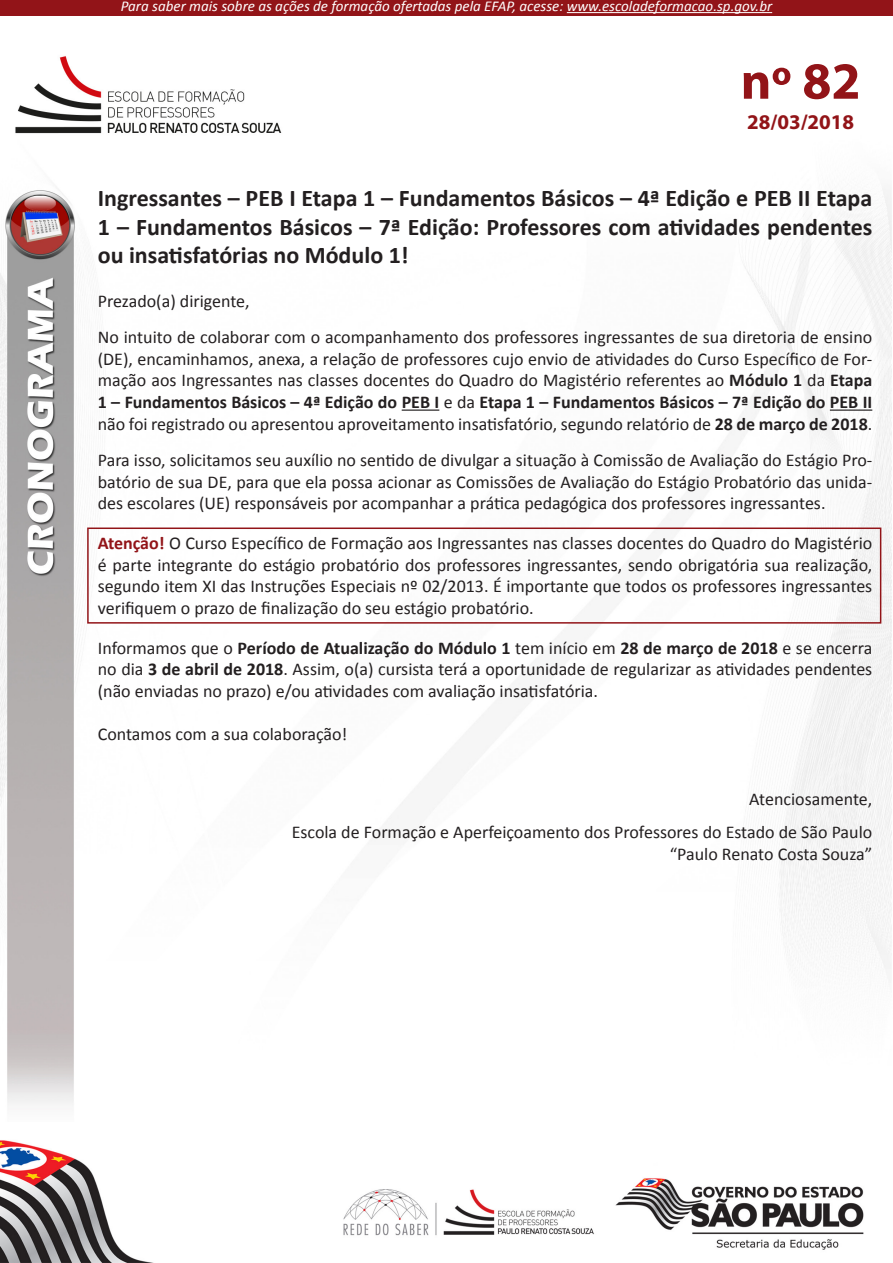
<style>
.page{position:relative;width:893px;height:1263px;background:#fff}
.page>*{position:absolute;margin:0;border:0;box-sizing:border-box;transform-origin:0 0}
.t1{font:700 52.5px "Myriad Pro";color:#921418}
.t2{font:700 24px/28.8px "Calibri";color:#231f20;text-align:justify}
.t3{font:700 21px "Myriad Pro";color:#921418}
.t4{font:18px/21.6px "Calibri";color:#231f20;text-align:justify}
.t5{font:italic 15px "Calibri";color:#fff}
.s1{font-weight:700}
.s2{font-weight:700;color:#921418}
</style>
<div class="page">
<img style="left:0;top:15px;width:893px;height:1090px">
<img style="left:0;top:1140px;width:864px;height:123px">
<hr style="left:402px;top:409px;width:37px;height:2px;background:#231f20">
<hr style="left:830px;top:409px;width:42px;height:2px;background:#231f20">
<div style="left:0;top:0;width:893px;height:15px;background:#921418"></div>
<hr style="left:567px;top:12px;width:205px;height:1px;background:#fff">
<div style="left:87px;top:527px;width:794px;height:97px;border:2px solid #921418"></div>
<p class="t5" style="left:121px;top:-4px;width:653px">Para saber mais sobre as ações de formação ofertadas pela EFAP, acesse: www.escoladeformacao.sp.gov.br</p>
<p class="t1" style="left:741px;top:47px;width:121px">nº 82</p>
<p class="t3" style="left:747px;top:108px;width:109px">28/03/2018</p>
<p class="t2" style="left:98px;top:183px;width:776px">Ingressantes – PEB I Etapa 1 – Fundamentos Básicos – 4ª Edição e PEB II Etapa 1 – Fundamentos Básicos – 7ª Edição: Professores com atividades pendentes ou insatisfatórias no Módulo 1!</p>
<p class="t4" style="left:98px;top:290px;width:153px">Prezado(a) dirigente,</p>
<p class="t4" style="left:98px;top:327px;width:776px">No intuito de colaborar com o acompanhamento dos professores ingressantes de sua diretoria de ensino (DE), encaminhamos, anexa, a relação de professores cujo envio de atividades do Curso Específico de For&shy;mação aos Ingressantes nas classes docentes do Quadro do Magistério referentes ao <span class="s1">Módulo 1</span> da <span class="s1">Etapa 1 – Fundamentos Básicos – 4ª Edição do PEB I</span> e da <span class="s1">Etapa 1 – Fundamentos Básicos – 7ª Edição do PEB II </span>não foi registrado ou apresentou aproveitamento insatisfatório, segundo relatório de <span class="s1">28 de março de 2018</span>.</p>
<p class="t4" style="left:98px;top:450px;width:776px">Para isso, solicitamos seu auxílio no sentido de divulgar a situação à Comissão de Avaliação do Estágio Pro&shy;batório de sua DE, para que ela possa acionar as Comissões de Avaliação do Estágio Probatório das unida&shy;des escolares (UE) responsáveis por acompanhar a prática pedagógica dos professores ingressantes.</p>
<p class="t4" style="left:98px;top:532px;width:776px"><span class="s2">Atenção!</span> O Curso Específico de Formação aos Ingressantes nas classes docentes do Quadro do Magistério é parte integrante do estágio probatório dos professores ingressantes, sendo obrigatória sua realização, segundo item XI das Instruções Especiais nº 02/2013. É importante que todos os professores ingressantes verifiquem o prazo de finalização do seu estágio probatório.</p>
<p class="t4" style="left:98px;top:637px;width:776px">Informamos que o <span class="s1">Período de Atualização do Módulo 1</span> tem início em <span class="s1">28 de março de 2018</span> e se encerra no dia <span class="s1">3 de abril de 2018</span>. Assim, o(a) cursista terá a oportunidade de regularizar as atividades pendentes (não enviadas no prazo) e/ou atividades com avaliação insatisfatória.</p>
<p class="t4" style="left:98px;top:723px;width:251px">Contamos com a sua colaboração!</p>
<p class="t4" style="left:749px;top:788px;width:125px">Atenciosamente,</p>
<p class="t4" style="left:292px;top:822px;width:582px">Escola de Formação e Aperfeiçoamento dos Professores do Estado de São Paulo</p>
<p class="t4" style="left:670px;top:843px;width:204px">“Paulo Renato Costa Souza”</p>
</div>
